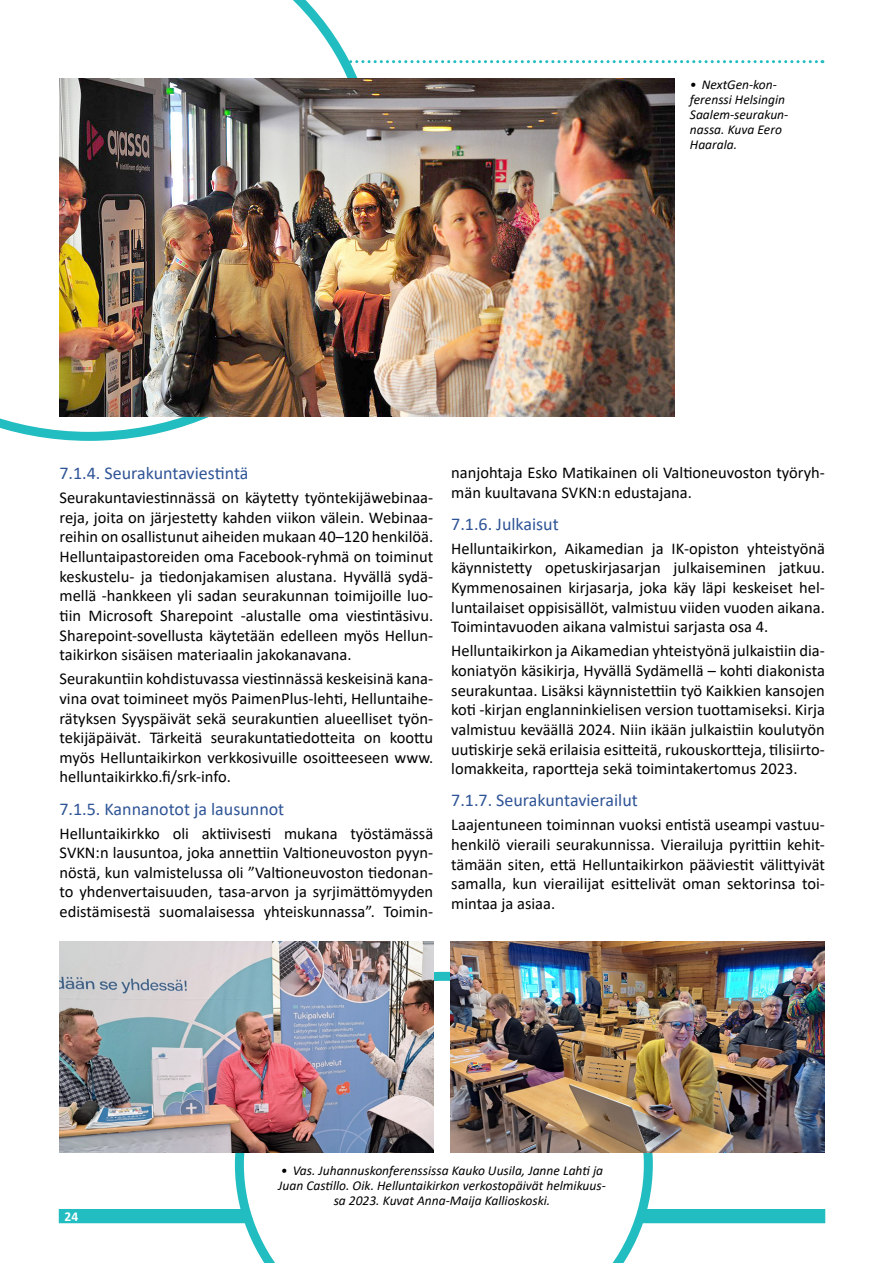
<style>
.page{position:relative;width:893px;height:1263px;background:#fff}
.page>*{position:absolute;margin:0;border:0;box-sizing:border-box;transform-origin:0 0}
.t1{font:18px "Calibri";color:#2f5496}
.t2{font:16.5px/19.6px "Calibri";color:#000;text-align:justify}
.t3{font:italic 13.5px/15px "Calibri";color:#000}
.t4{font:700 13.5px "Calibri";color:#fff}
</style>
<div class="page">
<svg style="left:379px;top:60px;width:444px;height:3px"></svg>
<div style="left:60px;top:1210px;width:764px;height:12px;background:#21bdc1"></div>
<div style="left:59px;top:1209px;width:766px;height:14px;border:2px solid #21bdc1"></div>
<svg style="left:235px;top:972px;width:418px;height:291px"></svg>
<svg style="left:0;top:0;width:377px;height:441px"></svg>
<img style="left:60px;top:941px;width:373px;height:211px">
<img style="left:451px;top:942px;width:373px;height:210px">
<img style="left:60px;top:79px;width:615px;height:338px">
<p class="t3" style="left:690px;top:76px;width:100px">• NextGen-kon&shy;ferenssi Helsingin<br>Saalem-seurakun&shy;nassa. Kuva Eero<br>Haarala.</p>
<p class="t1" style="left:60px;top:461px;width:190px">7.1.4. Seurakuntaviestintä</p>
<p class="t2" style="left:60px;top:487px;width:375px">Seurakuntaviestinnässä on käytetty työntekijäwebinaa&shy;reja, joita on järjestetty kahden viikon välein. Webinaa&shy;reihin on osallistunut aiheiden mukaan 40–120 henkilöä.<br>Helluntaipastoreiden oma Facebook-ryhmä on toiminut keskustelu- ja tiedonjakamisen alustana. Hyvällä sydä&shy;mellä -hankkeen yli sadan seurakunnan toimijoille luo&shy;tiin Microsoft Sharepoint -alustalle oma viestintäsivu.<br>Sharepoint-sovellusta käytetään edelleen myös Hellun&shy;taikirkon sisäisen materiaalin jakokanavana.</p>
<p class="t2" style="left:60px;top:668px;width:375px">Seurakuntiin kohdistuvassa viestinnässä keskeisinä kana&shy;vina ovat toimineet myös PaimenPlus-lehti, Helluntaihe&shy;rätyksen Syyspäivät sekä seurakuntien alueelliset työn&shy;tekijäpäivät. Tärkeitä seurakuntatiedotteita on koottu myös Helluntaikirkon verkkosivuille osoitteeseen www. helluntaikirkko.fi/srk-info.</p>
<p class="t1" style="left:60px;top:796px;width:226px">7.1.5. Kannanotot ja lausunnot</p>
<p class="t2" style="left:60px;top:823px;width:375px">Helluntaikirkko oli aktiivisesti mukana työstämässä SVKN:n lausuntoa, joka annettiin Valtioneuvoston pyyn&shy;nöstä, kun valmistelussa oli ”Valtioneuvoston tiedonan&shy;to yhdenvertaisuuden, tasa-arvon ja syrjimättömyyden edistämisestä suomalaisessa yhteiskunnassa”. Toimin-</p>
<p class="t2" style="left:451px;top:462px;width:375px">nanjohtaja Esko Matikainen oli Valtioneuvoston työryh&shy;män kuultavana SVKN:n edustajana.</p>
<p class="t1" style="left:451px;top:511px;width:109px">7.1.6. Julkaisut</p>
<p class="t2" style="left:451px;top:538px;width:375px">Helluntaikirkon, Aikamedian ja IK-opiston yhteistyönä käynnistetty opetuskirjasarjan julkaiseminen jatkuu.<br>Kymmenosainen kirjasarja, joka käy läpi keskeiset hel&shy;luntailaiset oppisisällöt, valmistuu viiden vuoden aikana.<br>Toimintavuoden aikana valmistui sarjasta osa 4.</p>
<p class="t2" style="left:451px;top:640px;width:375px">Helluntaikirkon ja Aikamedian yhteistyönä julkaistiin dia&shy;koniatyön käsikirja, Hyvällä Sydämellä – kohti diakonista seurakuntaa. Lisäksi käynnistettiin työ Kaikkien kansojen koti -kirjan englanninkielisen version tuottamiseksi. Kirja valmistuu keväällä 2024. Niin ikään julkaistiin koulutyön uutiskirje sekä erilaisia esitteitä, rukouskortteja, tilisiirto&shy;lomakkeita, raportteja sekä toimintakertomus 2023.</p>
<p class="t1" style="left:451px;top:788px;width:188px">7.1.7. Seurakuntavierailut</p>
<p class="t2" style="left:451px;top:814px;width:375px">Laajentuneen toiminnan vuoksi entistä useampi vastuu&shy;henkilö vieraili seurakunnissa. Vierailuja pyrittiin kehit&shy;tämään siten, että Helluntaikirkon pääviestit välittyivät samalla, kun vierailijat esittelivät oman sektorinsa toi&shy;mintaa ja asiaa.</p>
<p class="t4" style="left:65px;top:1206px;width:15px">24</p>
<p class="t3" style="left:278px;top:1162px;width:329px;text-align:center">• Vas. Juhannuskonferenssissa Kauko Uusila, Janne Lahti ja<br>Juan Castillo. Oik. Helluntaikirkon verkostopäivät helmikuus&shy;sa 2023. Kuvat Anna-Maija Kallioskoski.</p>
</div>
